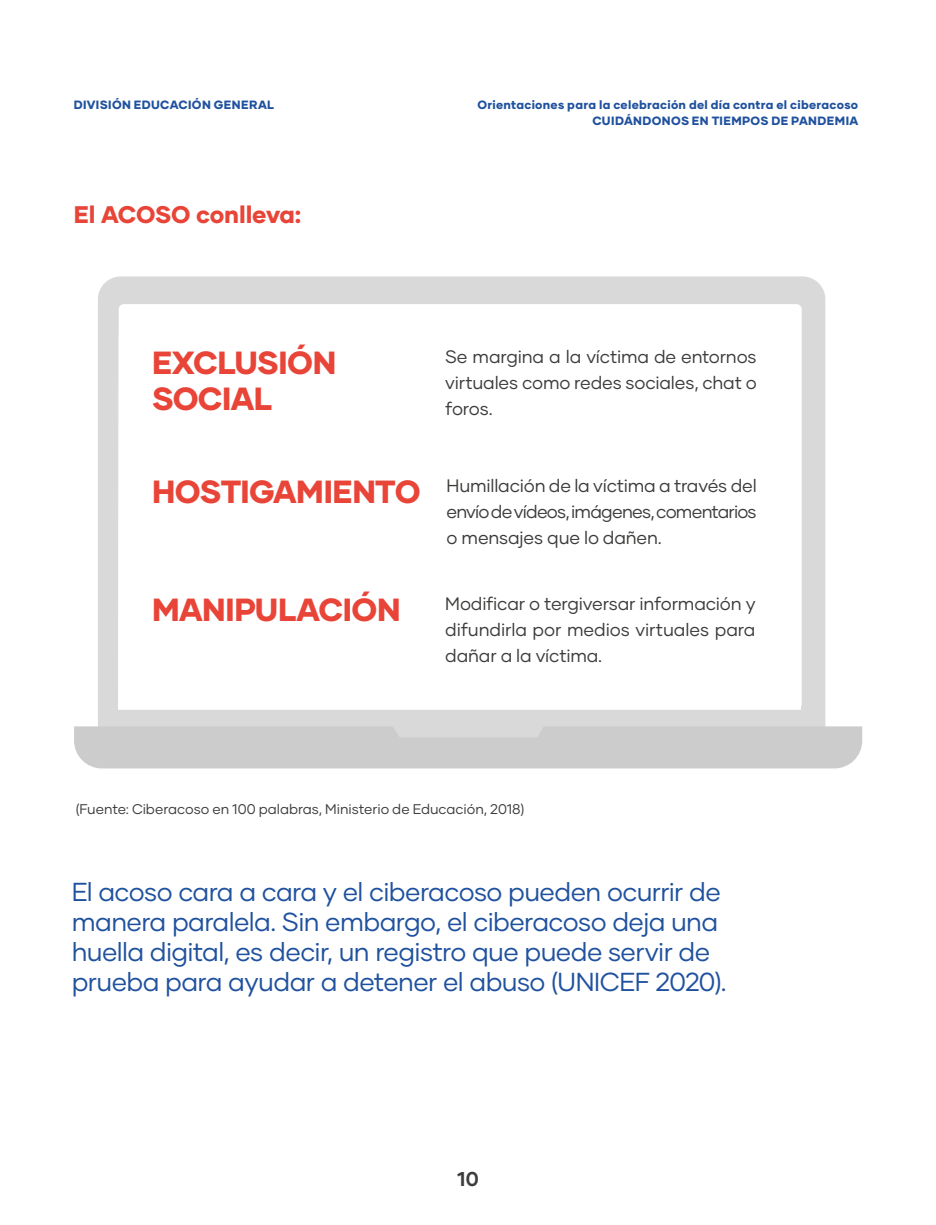
<style>
.page{position:relative;width:936px;height:1225px;background:#fff}
.page>*{position:absolute;margin:0;border:0;box-sizing:border-box;transform-origin:0 0}
.t1{font:800 32px/36px "Gilmer";letter-spacing:-.015em;color:#e84437}
.t2{font:26px/30px "Gilmer";letter-spacing:-.025em;color:#1f519e}
.t3{font:800 24px "Gilmer";letter-spacing:-.01em;color:#e84437}
.t4{font:700 20px "Gilmer";color:#3c3c3b}
.t5{font:18px/26px "Gilmer";letter-spacing:-.01em;color:#3c3c3b;text-align:justify}
.t6{font:14px "Gilmer";color:#3c3c3b}
.t7{font:800 12px/16px "Gilmer";letter-spacing:.025em;color:#1f519e;text-align:right}
.s1{font-weight:800;font-size:32px;color:#e84437}
</style>
<div class="page">
<div style="left:98px;top:276px;width:727px;height:481px;background:#d9d9d9;border-radius:23px"></div>
<svg style="left:74px;top:722px;width:788px;height:46px"></svg>
<div style="left:119px;top:304px;width:682px;height:405px;background:#fff;border-radius:5px"></div>
<p class="t7" style="left:74px;top:97px;width:202px">DIVISIÓN EDUCACIÓN GENERAL</p>
<p class="t7" style="left:477px;top:97px;width:382px">Orientaciones para la celebración del día contra el ciberacoso<br>CUIDÁNDONOS EN TIEMPOS DE PANDEMIA</p>
<h3 class="t3" style="left:74px;top:199px;width:229px">El ACOSO conlleva:</h3>
<h1 class="t1" style="left:152px;top:345px;width:186px">EXCLUSIÓN<br>SOCIAL</h1>
<p class="t5" style="left:445px;top:344px;width:313px">Se margina a la víctima de entornos virtuales como redes sociales, chat o foros.</p>
<p class="t5" style="left:446px;top:473px;width:312px;text-indent:-294px"><span class="s1">HOSTIGAMIENTO</span> Humillación de la víctima a través del envío de vídeos, imágenes, comentarios o mensajes que lo dañen.</p>
<h1 class="t1" style="left:152px;top:592px;width:250px">MANIPULACIÓN</h1>
<p class="t5" style="left:445px;top:590px;width:312px">Modificar o tergiversar información y difundirla por medios virtuales para dañar a la víctima.</p>
<p class="t6" style="left:76px;top:800px;width:450px">(Fuente: Ciberacoso en 100 palabras, Ministerio de Educación, 2018)</p>
<h2 class="t2" style="left:72px;top:876px;width:656px">El acoso cara a cara y el ciberacoso pueden ocurrir de manera paralela. Sin embargo, el ciberacoso deja una huella digital, es decir, un registro que puede servir de prueba para ayudar a detener el abuso (UNICEF 2020).</h2>
<p class="t4" style="left:457px;top:1166px;width:23px">10</p>
</div>
